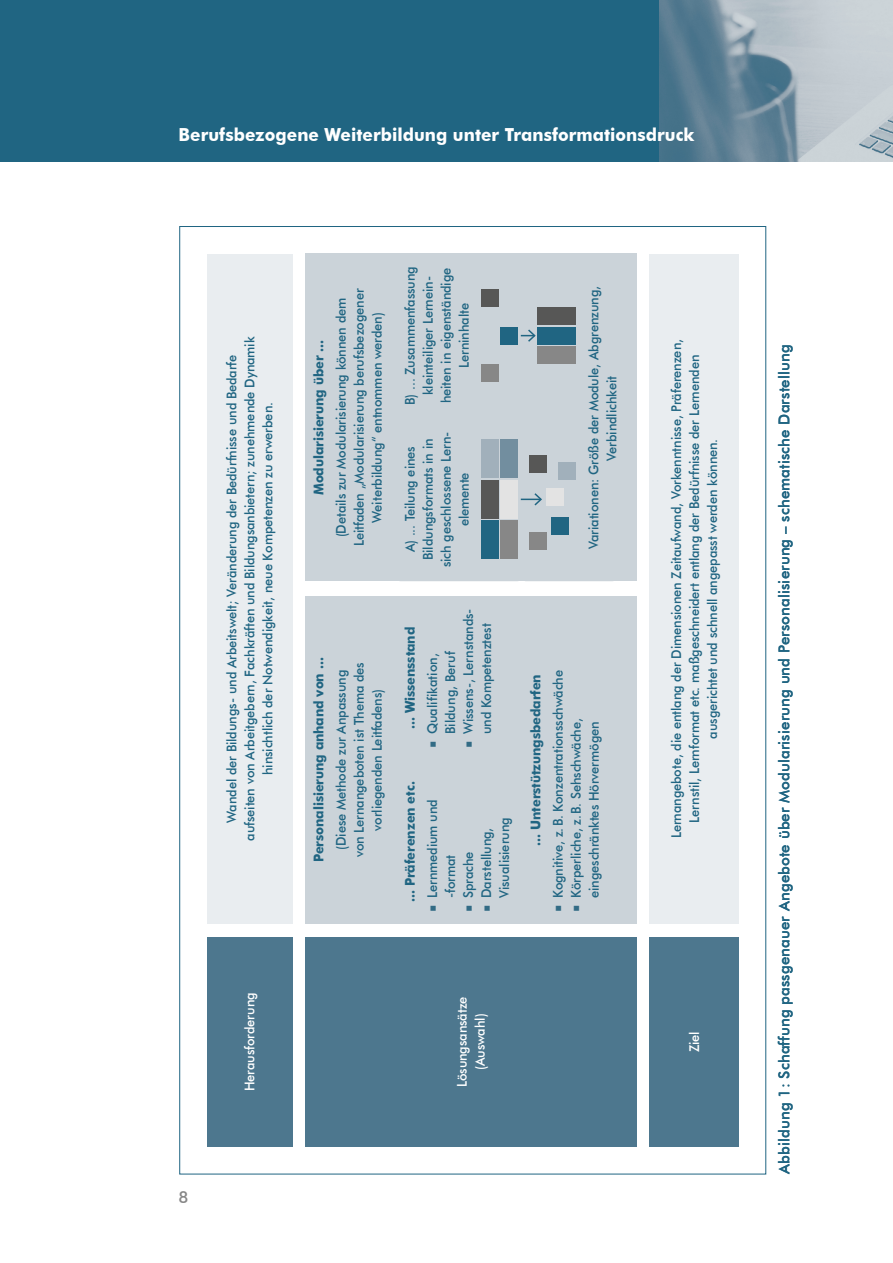
<style>
.page{position:relative;width:893px;height:1263px;background:#fff}
.page>*{position:absolute;margin:0;border:0;box-sizing:border-box;transform-origin:0 0}
.t1{font:700 18px "Futura BT";letter-spacing:.005em;color:#fff;scale:.95 1}
.t2{font:500 16.5px "Futura BT";color:#878787}
.bild_grafik_tabellenzuschrift{font:500 15px "Futura BT";letter-spacing:.01em;color:#206582}
.ü3_text{font:500 13.5px/18px "Futura BT";letter-spacing:-.005em;color:#206582;text-align:center;scale:.95 1}
.ü3_text-2{font:700 13.5px "Futura BT";letter-spacing:-.005em;color:#206582;scale:.95 1}
.ü3_text-3{font:500 13.5px/18px "Futura BT";letter-spacing:-.005em;color:#fff;text-align:center;scale:.95 1}
.s1{color:#326b85}
</style>
<div class="page">
<div style="left:0;top:0;width:893px;height:162px;background:#206582"></div>
<img style="left:659px;top:0;width:234px;height:162px">
<div style="left:179px;top:226px;width:587px;height:948px;background:#fff;border:1px solid #206582"></div>
<div style="left:207px;top:937px;width:85px;height:210px;background:#4d778e"></div>
<div style="left:207px;top:254px;width:85px;height:669px;background:#e9edf0"></div>
<div style="left:305px;top:937px;width:331px;height:210px;background:#4d778e"></div>
<div style="left:305px;top:596px;width:331px;height:327px;background:#cbd3d9"></div>
<div style="left:649px;top:937px;width:89px;height:210px;background:#4d778e"></div>
<div style="left:649px;top:254px;width:89px;height:669px;background:#e9edf0"></div>
<div style="left:305px;top:254px;width:331px;height:327px;background:#cbd3d9"></div>
<div style="left:396px;top:760px;width:126px;height:163px;background:#cbd3d9;border-radius:4px"></div>
<div style="left:396px;top:596px;width:126px;height:164px;background:#cbd3d9;border-radius:4px"></div>
<div style="left:396px;top:417px;width:126px;height:164px;background:#cbd3d9;border-radius:4px"></div>
<div style="left:396px;top:254px;width:126px;height:163px;background:#cbd3d9;border-radius:4px"></div>
<div style="left:522px;top:596px;width:114px;height:327px;background:#cbd3d9;border-radius:4px"></div>
<div style="left:522px;top:254px;width:95px;height:327px;background:#cbd3d9;border-radius:4px"></div>
<div style="left:482px;top:521px;width:17px;height:38px;background:#206582"></div>
<div style="left:482px;top:480px;width:17px;height:38px;background:#575756"></div>
<div style="left:482px;top:440px;width:17px;height:38px;background:#a1b0bb"></div>
<div style="left:501px;top:521px;width:17px;height:38px;background:#878787"></div>
<div style="left:501px;top:480px;width:17px;height:38px;background:#e3e3e3"></div>
<div style="left:501px;top:440px;width:17px;height:38px;background:#728e9f"></div>
<div style="left:551px;top:517px;width:17px;height:17px;background:#206582"></div>
<div style="left:529px;top:455px;width:17px;height:17px;background:#575756"></div>
<div style="left:558px;top:462px;width:17px;height:17px;background:#a1b0bb"></div>
<div style="left:529px;top:533px;width:17px;height:17px;background:#878787"></div>
<div style="left:546px;top:488px;width:17px;height:17px;background:#e3e3e3"></div>
<svg style="left:521px;top:493px;width:21px;height:13px"></svg>
<div style="left:501px;top:327px;width:17px;height:17px;background:#206582"></div>
<div style="left:482px;top:290px;width:17px;height:17px;background:#575756"></div>
<div style="left:482px;top:365px;width:17px;height:17px;background:#878787"></div>
<div style="left:537px;top:327px;width:38px;height:17px;background:#206582"></div>
<div style="left:537px;top:307px;width:38px;height:17px;background:#575756"></div>
<div style="left:537px;top:347px;width:38px;height:17px;background:#878787"></div>
<svg style="left:521px;top:329px;width:15px;height:13px"></svg>
<h1 class="t1" style="left:179px;top:124px;width:545px">Berufsbezogene Weiterbildung unter Transformationsdruck</h1>
<p class="ü3_text" style="left:223px;top:841px;width:532px;rotate:-90deg">Wandel der Bildungs- und Arbeitswelt; Veränderung der Bedürfnisse und Bedarfe aufseiten von Arbeitgebern, Fachkräften und Bildungsanbietern; zunehmende Dynamik hinsichtlich der Notwendigkeit, neue Kompetenzen zu erwerben.</p>
<p class="ü3_text-3" style="left:241px;top:1091px;width:105px;rotate:-90deg">Herausforderung</p>
<p class="ü3_text-2" style="left:311px;top:495px;width:165px;rotate:-90deg">Modularisierung über ...</p>
<p class="ü3_text" style="left:332px;top:546px;width:273px;rotate:-90deg">(Details zur Modularisierung können dem<br>Leitfaden „Modularisierung berufsbezogener<br>Weiterbildung“ entnommen werden)</p>
<p class="ü3_text-2" style="left:311px;top:862px;width:217px;rotate:-90deg">Personalisierung anhand von ...</p>
<p class="ü3_text" style="left:332px;top:857px;width:207px;rotate:-90deg">(Diese Methode zur Anpassung von Lernangeboten ist Thema des vorliegenden Leitfadens)</p>
<p class="ü3_text" style="left:401px;top:405px;width:147px;rotate:-90deg">B) ... Zusammenfassung kleinteiliger Lernein&shy;heiten in eigenständige<br>Lerninhalte</p>
<p class="ü3_text" style="left:401px;top:567px;width:144px;rotate:-90deg">A) ... Teilung eines<br>Bildungsformats in in sich geschlossene Lern&shy;elemente</p>
<p class="ü3_text-2" style="left:402px;top:729px;width:109px;rotate:-90deg">... Wissensstand</p>
<p class="ü3_text" style="left:459px;top:747px;width:148px;rotate:-90deg"><span class="s1">■</span> Wissens-, Lernstands&shy;und Kompetenztest</p>
<p class="ü3_text" style="left:423px;top:747px;width:102px;text-align:right;rotate:-90deg"><span class="s1">■</span> Qualifikation,<br>Bildung, Beruf</p>
<p class="ü3_text-2" style="left:402px;top:902px;width:128px;rotate:-90deg">... Präferenzen etc.</p>
<p class="ü3_text" style="left:423px;top:898px;width:105px;text-align:left;text-indent:-13px;rotate:-90deg"><span class="s1">■</span> Lernmedium und -format</p>
<p class="ü3_text" style="left:477px;top:898px;width:86px;text-align:left;text-indent:-13px;rotate:-90deg"><span class="s1">■</span> Darstellung,<br>Visualisierung</p>
<p class="ü3_text" style="left:459px;top:911px;width:64px;rotate:-90deg"><span class="s1">■</span> Sprache</p>
<p class="ü3_text" style="left:585px;top:549px;width:278px;rotate:-90deg">Variationen: Größe der Module, Abgrenzung,<br>Verbindlichkeit</p>
<p class="ü3_text-2" style="left:527px;top:845px;width:182px;rotate:-90deg">... Unterstützungsbedarfen</p>
<p class="ü3_text" style="left:549px;top:911px;width:255px;rotate:-90deg"><span class="s1">■</span> Kognitive, z.B. Konzentrationsschwäche</p>
<p class="ü3_text" style="left:567px;top:911px;width:204px;text-align:right;rotate:-90deg"><span class="s1">■</span> Körperliche, z.B. Sehschwäche, eingeschränktes Hörvermögen</p>
<p class="ü3_text-3" style="left:453px;top:1087px;width:97px;rotate:-90deg">Lösungsansätze (Auswahl)</p>
<p class="t2" style="left:179px;top:1187px;width:11px">8</p>
<p class="ü3_text" style="left:667px;top:838px;width:527px;rotate:-90deg">Lernangebote, die entlang der Dimensionen Zeitaufwand, Vorkenntnisse, Präferenzen,<br>Lernstil, Lernformat etc. maßgeschneidert entlang der Bedürfnisse der Lernenden ausgerichtet und schnell angepasst werden können.</p>
<p class="ü3_text-3" style="left:685px;top:1052px;width:24px;rotate:-90deg">Ziel</p>
<p class="bild_grafik_tabellenzuschrift" style="left:775px;top:1174px;width:831px;rotate:-90deg">Abbildung 1: Schaffung passgenauer Angebote über Modularisierung und Personalisierung – schematische Darstellung</p>
</div>
